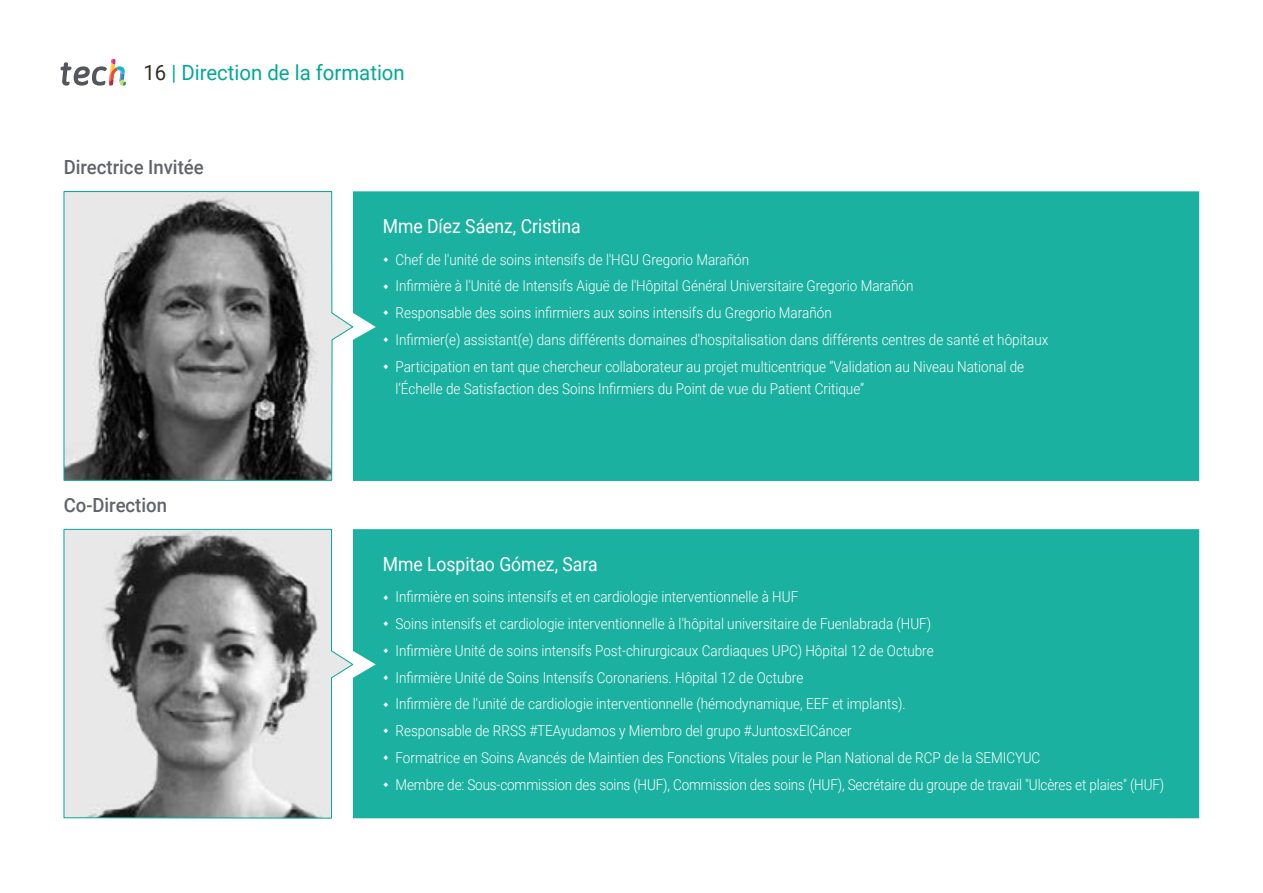
<style>
.page{position:relative;width:1263px;height:893px;background:#fff}
.page>*{position:absolute;margin:0;border:0;box-sizing:border-box;transform-origin:0 0}
.t1{font:21px "Roboto";color:#00a996}
.t2{font:19.5px "Roboto";color:#fff;scale:.9 1}
.t3{font:500 19.5px "Roboto";color:#61646a;scale:.95 1}
.t4{font:300 15px/26.7px "Roboto";color:#fff;scale:.9 1}
.s1{color:#312e20}
</style>
<div class="page">
<svg style="left:61px;top:59px;width:65px;height:27px"></svg>
<div style="left:353px;top:191px;width:846px;height:290px;background:#1ab1a0"></div>
<div style="left:353px;top:529px;width:846px;height:289px;background:#1ab1a0"></div>
<svg style="left:64px;top:191px;width:289px;height:290px"></svg>
<svg style="left:64px;top:529px;width:289px;height:289px"></svg>
<svg style="left:384px;top:257px;width:4px;height:5px"></svg>
<svg style="left:384px;top:284px;width:4px;height:5px"></svg>
<svg style="left:384px;top:310px;width:4px;height:5px"></svg>
<svg style="left:384px;top:337px;width:4px;height:5px"></svg>
<svg style="left:384px;top:364px;width:4px;height:5px"></svg>
<svg style="left:384px;top:595px;width:4px;height:5px"></svg>
<svg style="left:384px;top:621px;width:4px;height:5px"></svg>
<svg style="left:384px;top:648px;width:4px;height:5px"></svg>
<svg style="left:384px;top:675px;width:4px;height:5px"></svg>
<svg style="left:384px;top:702px;width:4px;height:5px"></svg>
<svg style="left:384px;top:728px;width:4px;height:5px"></svg>
<svg style="left:384px;top:755px;width:4px;height:5px"></svg>
<svg style="left:384px;top:782px;width:4px;height:5px"></svg>
<h1 class="t1" style="left:144px;top:57px;width:263px"><span class="s1">16</span> | Direction de la formation</h1>
<h2 class="t3" style="left:64px;top:154px;width:149px">Directrice Invitée</h2>
<h2 class="t3" style="left:64px;top:492px;width:110px">Co-Direction</h2>
<h2 class="t2" style="left:383px;top:212px;width:221px">Mme Díez Sáenz, Cristina</h2>
<p class="t4" style="left:395px;top:245px;width:727px">Chef de l'unité de soins intensifs de l'HGU Gregorio Marañón<br>Infirmière à l'Unité de Intensifs Aiguë de l'Hôpital Général Universitaire Gregorio Marañón<br>Responsable des soins infirmiers aux soins intensifs du Gregorio Marañón<br>Infirmier(e) assistant(e) dans différents domaines d'hospitalisation dans différents centres de santé et hôpitaux Participation en tant que chercheur collaborateur au projet multicentrique “Validation au Niveau National de</p>
<p class="t4" style="left:395px;top:375px;width:522px">l’Échelle de Satisfaction des Soins Infirmiers du Point de vue du Patient Critique”</p>
<h2 class="t2" style="left:383px;top:550px;width:240px">Mme Lospitao Gómez, Sara</h2>
<p class="t4" style="left:395px;top:583px;width:856px">Infirmière en soins intensifs et en cardiologie interventionnelle à HUF<br>Soins intensifs et cardiologie interventionnelle à l'hôpital universitaire de Fuenlabrada (HUF)<br>Infirmière Unité de soins intensifs Post-chirurgicaux Cardiaques UPC) Hôpital 12 de Octubre<br>Infirmière Unité de Soins Intensifs Coronariens. Hôpital 12 de Octubre<br>Infirmière de l'unité de cardiologie interventionnelle (hémodynamique, EEF et implants).<br>Responsable de RRSS #TEAyudamos y Miembro del grupo #JuntosxElCáncer<br>Formatrice en Soins Avancés de Maintien des Fonctions Vitales pour le Plan National de RCP de la SEMICYUC<br>Membre de: Sous-commission des soins (HUF), Commission des soins (HUF), Secrétaire du groupe de travail "Ulcères et plaies" (HUF)</p>
</div>
